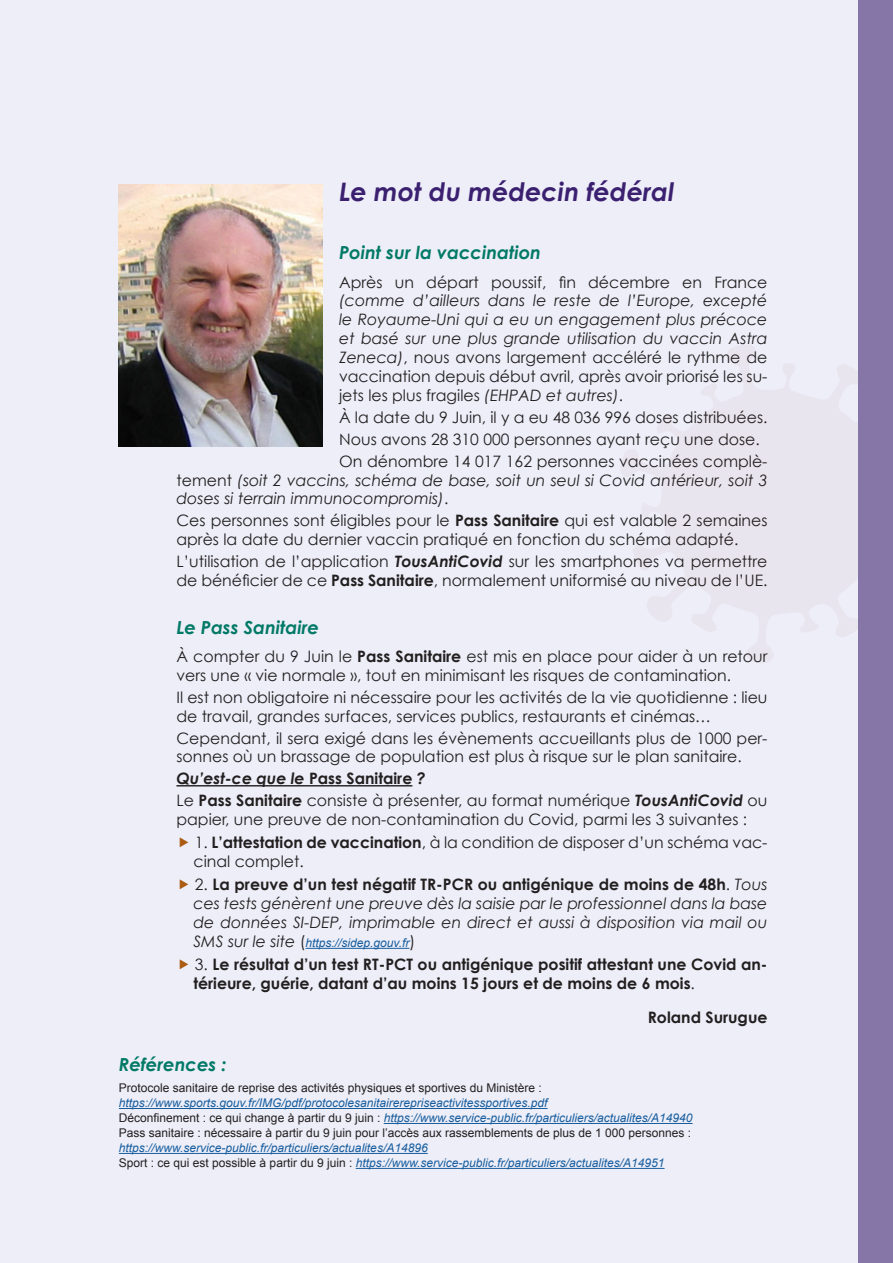
<style>
.page{position:relative;width:893px;height:1263px;background:#edeef8}
.page>*{position:absolute;margin:0;border:0;box-sizing:border-box;transform-origin:0 0}
.titre_pour_TM_2{font:italic 700 25.5px "Century Gothic";color:#3b2070}
.sous-titre_pour_TM3{font:italic 700 18px "Century Gothic";color:#007966}
.articles_standard{font:15.75px/18.9px "Century Gothic";color:#231f20}
.articles_standard-2{font:italic 15.75px/18.9px "Century Gothic";color:#231f20;text-align:justify}
.articles_standard-3{font:700 15.75px/18.9px "Century Gothic";color:#231f20}
.articles_standard-4{font:italic 700 15.75px "Century Gothic";color:#231f20}
.articles_standard-5{font:italic 12px "Arial";color:#175d9e}
.articles_standard-6{font:12px "Arial";color:#231f20}
.s1{font-style:normal}
.s2{font-weight:700}
.s3{font-weight:700;font-style:italic}
.s4{font-weight:700;font-style:normal}
.s5{font-family:"Century Gothic";font-size:15.75px;color:#231f20}
.s6{font-family:"Century Gothic";font-style:normal;font-size:15.75px;color:#231f20}
.s7{font-weight:400}
.s8{font-style:normal;color:#231f20}
</style>
<div class="page">
<div style="left:859px;top:0;width:34px;height:1263px;background:#8676a7"></div>
<hr style="left:176px;top:785px;width:236px;height:1px;background:#231f20">
<hr style="left:306px;top:948px;width:103px;height:1px;background:#175d9e">
<img style="left:119px;top:184px;width:203px;height:262px">
<hr style="left:119px;top:1108px;width:429px;height:1px;background:#175d9e">
<hr style="left:384px;top:1123px;width:309px;height:1px;background:#175d9e">
<hr style="left:119px;top:1153px;width:309px;height:1px;background:#175d9e">
<hr style="left:356px;top:1168px;width:308px;height:1px;background:#175d9e">
<p class="titre_pour_TM_2" style="left:339px;top:175px;width:337px">Le mot du médecin fédéral</p>
<p class="sous-titre_pour_TM3" style="left:339px;top:241px;width:203px">Point sur la vaccination</p>
<p class="articles_standard-2" style="left:339px;top:272px;width:430px"><span class="s1">Après un départ poussif, fin décembre en France </span>(comme d’ailleurs dans le reste de l’Europe, excepté le Royaume-Uni qui a eu un engagement plus précoce et basé sur une plus grande utilisation du vaccin Astra Zeneca)<span class="s1">, nous avons largement accéléré le rythme de vaccination depuis début avril, après avoir priorisé les su&shy;jets les plus fragiles</span> (EHPAD et autres)<span class="s1">.</span></p>
<p class="articles_standard" style="left:339px;top:407px;width:430px">À la date du 9 Juin, il y a eu 48 036 996 doses distribuées.</p>
<p class="articles_standard" style="left:339px;top:429px;width:422px">Nous avons 28 310 000 personnes ayant reçu une dose.</p>
<p class="articles_standard-2" style="left:176px;top:451px;width:593px;text-indent:163px"><span class="s1">On dénombre 14 017 162 personnes vaccinées complè&shy;tement</span> (soit 2 vaccins, schéma de base, soit un seul si Covid antérieur, soit 3 doses si terrain immunocompromis)<span class="s1">.</span></p>
<p class="articles_standard" style="left:176px;top:511px;width:593px">Ces personnes sont éligibles pour le <span class="s2">Pass Sanitaire</span> qui est valable 2 semaines après la date du dernier vaccin pratiqué en fonction du schéma adapté.</p>
<p class="articles_standard" style="left:176px;top:552px;width:593px">L’utilisation de l’application <span class="s3">TousAntiCovid</span> sur les smartphones va permettre de bénéficier de ce <span class="s2">Pass Sanitaire</span>, normalement uniformisé au niveau de l’UE.</p>
<p class="sous-titre_pour_TM3" style="left:176px;top:616px;width:144px">Le Pass Sanitaire</p>
<p class="articles_standard" style="left:176px;top:647px;width:593px">À compter du 9 Juin le <span class="s2">Pass Sanitaire</span> est mis en place pour aider à un retour vers une « vie normale », tout en minimisant les risques de contamination.</p>
<p class="articles_standard" style="left:176px;top:687px;width:593px">Il est non obligatoire ni nécessaire pour les activités de la vie quotidienne : lieu de travail, grandes surfaces, services publics, restaurants et cinémas…</p>
<p class="articles_standard" style="left:176px;top:728px;width:593px">Cependant, il sera exigé dans les évènements accueillants plus de 1000 per&shy;sonnes où un brassage de population est plus à risque sur le plan sanitaire.</p>
<p class="articles_standard-4" style="left:176px;top:768px;width:251px">Qu’est-ce que le <span class="s1">Pass Sanitaire</span> ?</p>
<p class="articles_standard" style="left:176px;top:791px;width:593px">Le <span class="s2">Pass Sanitaire</span> consiste à présenter, au format numérique <span class="s3">TousAntiCovid</span> ou papier, une preuve de non-contamination du Covid, parmi les 3 suivantes :</p>
<p class="articles_standard" style="left:193px;top:833px;width:576px">1. <span class="s2">L’attestation de vaccination</span>, à la condition de disposer d’un schéma vac&shy;cinal complet.</p>
<p class="articles_standard-2" style="left:193px;top:875px;width:576px"><span class="s1">2.</span> <span class="s4">La preuve d’un test négatif TR-PCR ou antigénique de moins de 48h</span><span class="s1">.</span> Tous ces tests génèrent une preuve dès la saisie par le professionnel dans la base de données SI-DEP, imprimable en direct et aussi à disposition via mail ou</p>
<p class="articles_standard-5" style="left:193px;top:935px;width:223px"><span class="s5">SMS sur le site</span> <span class="s6">(</span>https://sidep. gouv. fr<span class="s6">)</span></p>
<p class="articles_standard-3" style="left:193px;top:955px;width:576px"><span class="s7">3.</span> Le résultat d’un test RT-PCT ou antigénique positif attestant une Covid an&shy;térieure, guérie, datant d’au moins 15 jours et de moins de 6 mois<span class="s7">.</span></p>
<p class="articles_standard-3" style="left:648px;top:1007px;width:121px">Roland Surugue</p>
<p class="sous-titre_pour_TM3" style="left:119px;top:1053px;width:109px">Références :</p>
<p class="articles_standard-6" style="left:119px;top:1080px;width:424px">Protocole sanitaire de reprise des activités physiques et sportives du Ministère :</p>
<p class="articles_standard-5" style="left:119px;top:1095px;width:430px">https://www. sports. gouv. fr/IMG/pdf/protocolesanitairerepriseactivitessportives. pdf</p>
<p class="articles_standard-5" style="left:119px;top:1110px;width:575px"><span class="s8">Déconfinement : ce qui change à partir du 9 juin :</span> https://www. service-public. fr/particuliers/actualites/A14940</p>
<p class="articles_standard-6" style="left:119px;top:1125px;width:574px">Pass sanitaire : nécessaire à partir du 9 juin pour l’accès aux rassemblements de plus de 1 000 personnes :</p>
<p class="articles_standard-5" style="left:119px;top:1140px;width:310px">https://www. service-public. fr/particuliers/actualites/A14896</p>
<p class="articles_standard-5" style="left:119px;top:1155px;width:547px"><span class="s8">Sport : ce qui est possible à partir du 9 juin :</span> https://www. service-public. fr/particuliers/actualites/A14951</p>
</div>
